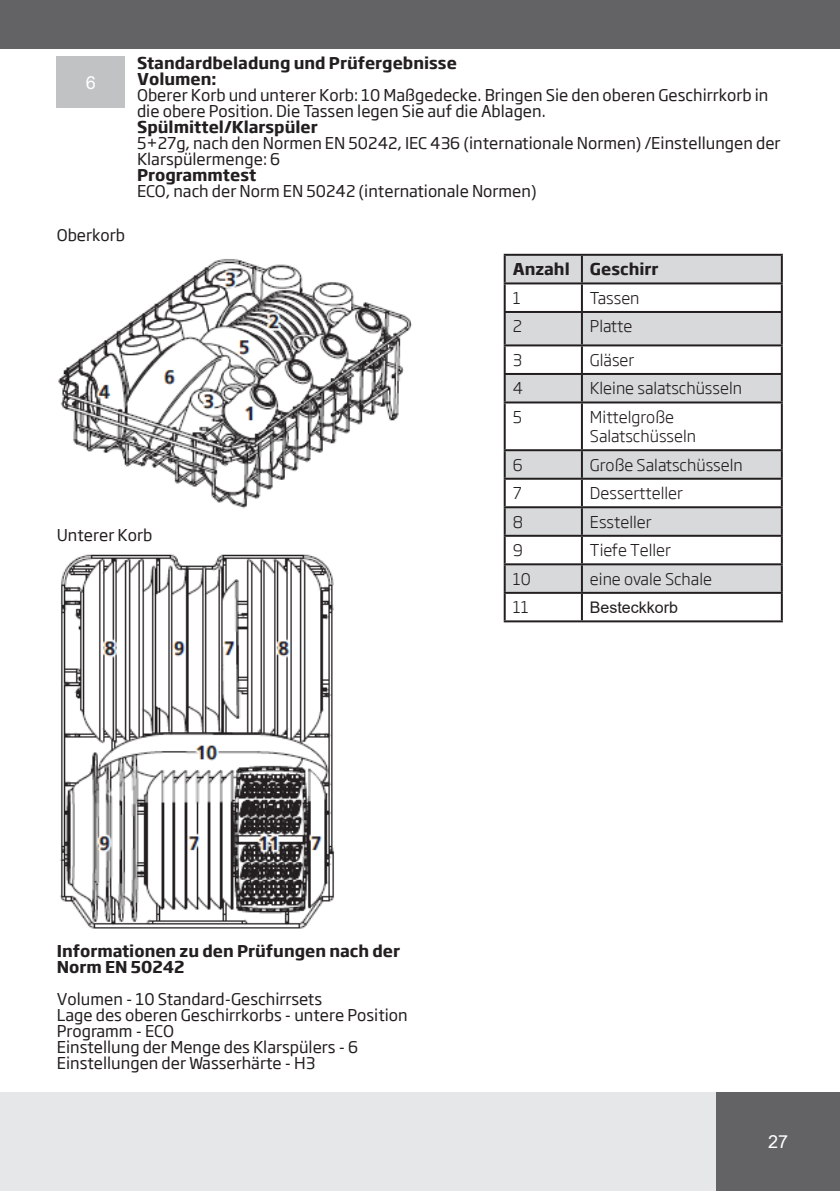
<style>
.page{position:relative;width:840px;height:1191px;background:#fff}
.page>*{position:absolute;margin:0;border:0;box-sizing:border-box;transform-origin:0 0}
.t1{font:18px "Arial Unicode MS";color:#fff}
.Arial_10_regular{font:16px/16px "Soho Gothic Pro";color:#231f20}
.t2{font:300 16px "Soho Gothic Pro";color:#231f20}
.Arial_10_regular-2{font:700 16px/16px "Soho Gothic Pro";color:#231f20}
.Arial_10_regular-3{font:16px "Arial";color:#231f20}
</style>
<div class="page">
<div style="left:0;top:1092px;width:839px;height:99px;background:#e6e7e9"></div>
<div style="left:715px;top:1092px;width:124px;height:99px;background:#636366"></div>
<div style="left:0;top:0;width:839px;height:49px;background:#636366"></div>
<div style="left:57px;top:57px;width:68px;height:51px;background:#c1c2c4"></div>
<svg style="left:505px;top:256px;width:275px;height:336px;fill:#d8d9db"></svg>
<svg style="left:505px;top:594px;width:78px;height:26px"></svg>
<hr style="left:503px;top:254px;width:78px;height:2px;background:#231f20">
<hr style="left:503px;top:256px;width:2px;height:26px;background:#231f20">
<hr style="left:581px;top:254px;width:201px;height:2px;background:#231f20">
<hr style="left:580px;top:256px;width:2px;height:26px;background:#231f20">
<hr style="left:780px;top:256px;width:2px;height:26px;background:#231f20">
<hr style="left:503px;top:282px;width:78px;height:2px;background:#231f20">
<hr style="left:503px;top:284px;width:2px;height:27px;background:#231f20">
<hr style="left:581px;top:282px;width:201px;height:2px;background:#231f20">
<hr style="left:580px;top:284px;width:2px;height:27px;background:#231f20">
<hr style="left:780px;top:284px;width:2px;height:27px;background:#231f20">
<hr style="left:503px;top:311px;width:78px;height:2px;background:#231f20">
<hr style="left:503px;top:313px;width:2px;height:31px;background:#231f20">
<hr style="left:581px;top:311px;width:201px;height:2px;background:#231f20">
<hr style="left:580px;top:313px;width:2px;height:31px;background:#231f20">
<hr style="left:780px;top:313px;width:2px;height:31px;background:#231f20">
<hr style="left:503px;top:344px;width:78px;height:2px;background:#231f20">
<hr style="left:503px;top:346px;width:2px;height:27px;background:#231f20">
<hr style="left:581px;top:344px;width:201px;height:2px;background:#231f20">
<hr style="left:580px;top:346px;width:2px;height:27px;background:#231f20">
<hr style="left:780px;top:346px;width:2px;height:27px;background:#231f20">
<hr style="left:503px;top:373px;width:78px;height:2px;background:#231f20">
<hr style="left:503px;top:375px;width:2px;height:26px;background:#231f20">
<hr style="left:581px;top:373px;width:201px;height:2px;background:#231f20">
<hr style="left:580px;top:375px;width:2px;height:26px;background:#231f20">
<hr style="left:780px;top:375px;width:2px;height:26px;background:#231f20">
<hr style="left:503px;top:401px;width:78px;height:2px;background:#231f20">
<hr style="left:503px;top:403px;width:2px;height:46px;background:#231f20">
<hr style="left:581px;top:401px;width:201px;height:2px;background:#231f20">
<hr style="left:580px;top:403px;width:2px;height:46px;background:#231f20">
<hr style="left:780px;top:403px;width:2px;height:46px;background:#231f20">
<hr style="left:503px;top:449px;width:78px;height:2px;background:#231f20">
<hr style="left:503px;top:451px;width:2px;height:27px;background:#231f20">
<hr style="left:581px;top:449px;width:201px;height:2px;background:#231f20">
<hr style="left:580px;top:451px;width:2px;height:27px;background:#231f20">
<hr style="left:780px;top:451px;width:2px;height:27px;background:#231f20">
<hr style="left:503px;top:478px;width:78px;height:2px;background:#231f20">
<hr style="left:503px;top:480px;width:2px;height:26px;background:#231f20">
<hr style="left:581px;top:478px;width:201px;height:2px;background:#231f20">
<hr style="left:580px;top:480px;width:2px;height:26px;background:#231f20">
<hr style="left:780px;top:480px;width:2px;height:26px;background:#231f20">
<hr style="left:503px;top:506px;width:78px;height:2px;background:#231f20">
<hr style="left:503px;top:508px;width:2px;height:27px;background:#231f20">
<hr style="left:581px;top:506px;width:201px;height:2px;background:#231f20">
<hr style="left:580px;top:508px;width:2px;height:27px;background:#231f20">
<hr style="left:780px;top:508px;width:2px;height:27px;background:#231f20">
<hr style="left:503px;top:535px;width:78px;height:2px;background:#231f20">
<hr style="left:503px;top:537px;width:2px;height:26px;background:#231f20">
<hr style="left:581px;top:535px;width:201px;height:2px;background:#231f20">
<hr style="left:580px;top:537px;width:2px;height:26px;background:#231f20">
<hr style="left:780px;top:537px;width:2px;height:26px;background:#231f20">
<hr style="left:503px;top:563px;width:78px;height:2px;background:#231f20">
<hr style="left:503px;top:565px;width:2px;height:27px;background:#231f20">
<hr style="left:581px;top:563px;width:201px;height:2px;background:#231f20">
<hr style="left:580px;top:565px;width:2px;height:27px;background:#231f20">
<hr style="left:780px;top:565px;width:2px;height:27px;background:#231f20">
<hr style="left:503px;top:592px;width:78px;height:2px;background:#231f20">
<hr style="left:503px;top:594px;width:2px;height:26px;background:#231f20">
<hr style="left:581px;top:592px;width:201px;height:2px;background:#231f20">
<hr style="left:580px;top:594px;width:2px;height:26px;background:#231f20">
<hr style="left:780px;top:594px;width:2px;height:26px;background:#231f20">
<hr style="left:503px;top:620px;width:78px;height:2px;background:#231f20">
<hr style="left:581px;top:620px;width:201px;height:2px;background:#231f20">
<img style="left:58px;top:259px;width:354px;height:250px">
<img style="left:60px;top:554px;width:274px;height:375px">
<p class="t1" style="left:86px;top:69px;width:12px">6</p>
<p class="Arial_10_regular" style="left:57px;top:226px;width:70px">Oberkorb</p>
<p class="Arial_10_regular-2" style="left:137px;top:54px;width:321px">Standardbeladung und Prüfergebnisse</p>
<p class="Arial_10_regular-2" style="left:137px;top:70px;width:81px">Volumen:</p>
<p class="Arial_10_regular" style="left:137px;top:87px;width:632px">Oberer Korb und unterer Korb: 10 Maßgedecke. Bringen Sie den oberen Geschirrkorb in die obere Position. Die Tassen legen Sie auf die Ablagen.</p>
<p class="Arial_10_regular-2" style="left:137px;top:118px;width:182px">Spülmittel/Klarspüler</p>
<p class="Arial_10_regular" style="left:137px;top:135px;width:644px">5+27g, nach den Normen EN 50242, IEC 436 (internationale Normen) /Einstellungen der<br>Klarspülermenge: 6</p>
<p class="Arial_10_regular-2" style="left:137px;top:166px;width:121px">Programmtest</p>
<p class="Arial_10_regular" style="left:137px;top:183px;width:401px">ECO, nach der Norm EN 50242 (internationale Normen)</p>
<p class="Arial_10_regular" style="left:57px;top:526px;width:97px">Unterer Korb</p>
<p class="Arial_10_regular-2" style="left:512px;top:260px;width:59px">Anzahl</p>
<p class="Arial_10_regular-2" style="left:589px;top:260px;width:70px">Geschirr</p>
<p class="t2" style="left:512px;top:285px;width:9px">1</p>
<p class="t2" style="left:589px;top:285px;width:51px">Tassen</p>
<p class="t2" style="left:512px;top:314px;width:11px">2</p>
<p class="t2" style="left:589px;top:314px;width:44px">Platte</p>
<p class="t2" style="left:512px;top:347px;width:11px">3</p>
<p class="t2" style="left:589px;top:347px;width:46px">Gläser</p>
<p class="t2" style="left:512px;top:376px;width:12px">4</p>
<p class="t2" style="left:589px;top:376px;width:153px">Kleine salatschüsseln</p>
<p class="t2" style="left:512px;top:404px;width:11px">5</p>
<p class="t2" style="left:589px;top:404px;width:86px">Mittelgroße</p>
<p class="t2" style="left:589px;top:424px;width:108px">Salatschüsseln</p>
<p class="t2" style="left:512px;top:452px;width:12px">6</p>
<p class="t2" style="left:589px;top:452px;width:154px">Große Salatschüsseln</p>
<p class="t2" style="left:512px;top:481px;width:10px">7</p>
<p class="t2" style="left:589px;top:481px;width:94px">Dessertteller</p>
<p class="t2" style="left:512px;top:509px;width:12px">8</p>
<p class="t2" style="left:589px;top:509px;width:63px">Essteller</p>
<p class="t2" style="left:512px;top:538px;width:12px">9</p>
<p class="t2" style="left:589px;top:538px;width:83px">Tiefe Teller</p>
<p class="t2" style="left:512px;top:566px;width:19px">10</p>
<p class="t2" style="left:589px;top:566px;width:124px">eine ovale Schale</p>
<p class="t2" style="left:512px;top:595px;width:17px">11</p>
<p class="Arial_10_regular-3" style="left:589px;top:596px;width:90px">Besteckkorb</p>
<p class="Arial_10_regular-2" style="left:57px;top:942px;width:344px">Informationen zu den Prüfungen nach der<br>Norm EN 50242</p>
<p class="Arial_10_regular" style="left:57px;top:990px;width:267px">Volumen - 10 Standard-Geschirrsets</p>
<p class="Arial_10_regular" style="left:57px;top:1006px;width:352px">Lage des oberen Geschirrkorbs - untere Position</p>
<p class="Arial_10_regular" style="left:57px;top:1022px;width:119px">Programm - ECO</p>
<p class="Arial_10_regular" style="left:57px;top:1038px;width:303px">Einstellung der Menge des Klarspülers - 6</p>
<p class="Arial_10_regular" style="left:57px;top:1054px;width:260px">Einstellungen der Wasserhärte - H3</p>
<p class="t1" style="left:767px;top:1128px;width:22px">27</p>
</div>
